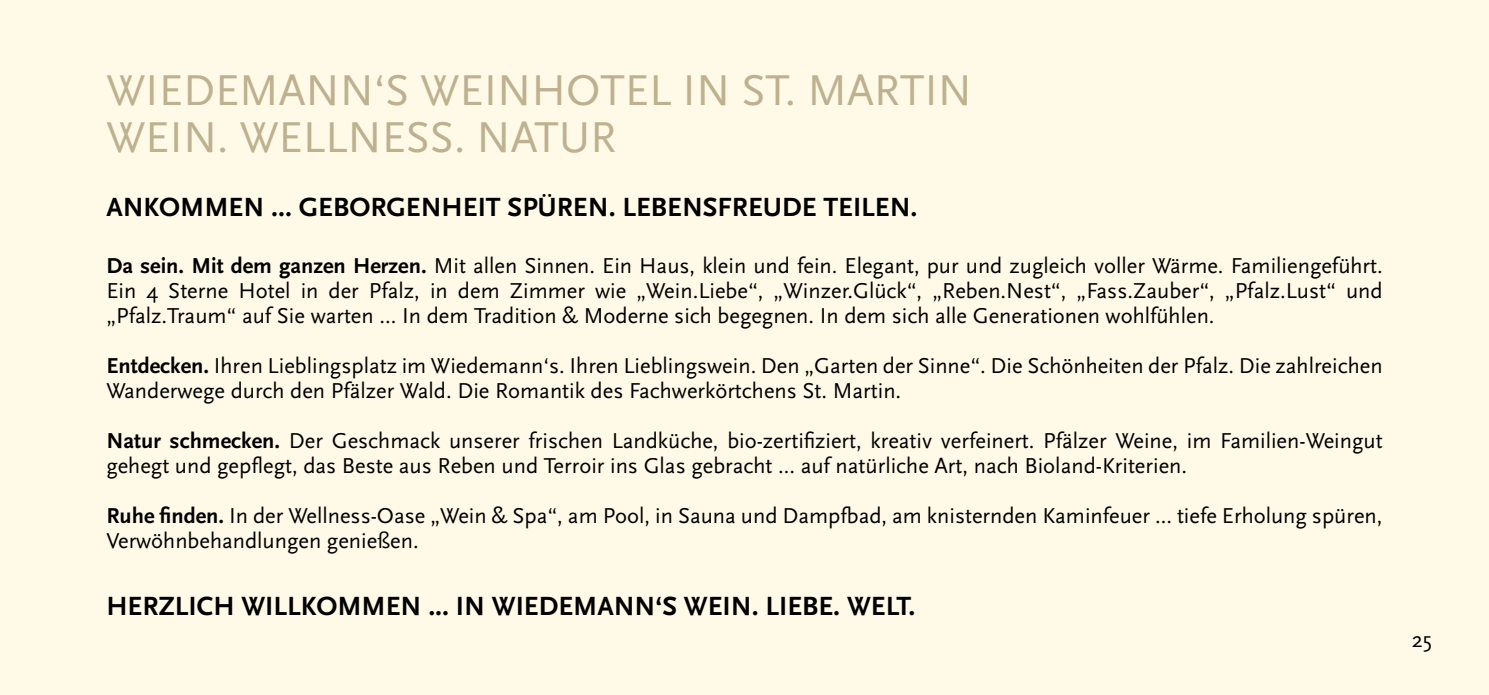
<style>
.page{position:relative;width:1489px;height:695px;background:#fff}
.page>*{position:absolute;margin:0;border:0;box-sizing:border-box;transform-origin:0 0}
.t1{font:45px "Scala Sans Pro";color:#beb18f}
.t2{font:700 27.5px "Scala Sans Pro";color:#000}
.t3{font:22.5px/25px "Scala Sans Pro";color:#000}
.s1{font-weight:700}
</style>
<div class="page">
<div style="left:0;top:0;width:1488px;height:694px;background:#fffae7"></div>
<h1 class="t1" style="left:106px;top:64px;width:204px">WIEDEMANN</h1>
<h1 class="t1" style="left:374px;top:64px;width:153px">‘S WEINHOTEL</h1>
<h1 class="t1" style="left:682px;top:64px;width:281px">IN ST. MARTIN</h1>
<h1 class="t1" style="left:106px;top:111px;width:198px">WEIN. WELLNE</h1>
<h1 class="t1" style="left:406px;top:111px;width:99px">SS. NATUR</h1>
<p class="t2" style="left:106px;top:191px;width:812px">ANKOMM EN ... GEBORGENHEIT SPÜREN. LEBENSFREUDE TEILEN.</p>
<p class="t3" style="left:106px;top:253px;width:1277px;text-align:justify"><span class="s1">Da sein. Mit dem ganzen Herzen.</span> Mit allen Sinnen. Ein H aus, klein und fein. Elegant, pur und zugleich voller Wärme. Familiengeführt.<br>Ein 4 Sterne H otel in der Pfalz, in dem Zimmer wie „Wein.Liebe“, „Winzer.Glück“, „Reben.N est“, „Fass.Zauber“, „Pfalz.Lust“ und „Pfalz.Traum“ auf Sie warten ... In dem Tradition &amp; Moderne sich begegnen. In dem sich alle Generationen wohlfühlen.</p>
<p class="t3" style="left:106px;top:353px;width:1277px"><span class="s1">Entdecken.</span> Ihren Lieblingsplatz im Wiedemann‘s. Ihren Lieblingswein. Den „Garten der Sinne“. Die Schönheiten der Pfalz. Die zahlreichen<br>Wanderwege durch den Pfälzer Wald. Die Romantik des Fachwerkörtchens St. Martin.</p>
<p class="t3" style="left:106px;top:428px;width:1277px"><span class="s1">Natur schmecken.</span> Der Geschmack unserer frischen Landküche, bio-zertifiziert, kreativ verfeinert. Pfälzer Weine, im Familien-Weingut gehegt und gepflegt, das Beste aus Reben und Terroir ins Glas gebracht ... auf natürliche Art, nach Bioland-Kriterien.</p>
<p class="t3" style="left:106px;top:503px;width:1277px"><span class="s1">Ruhe finden.</span> In der Wellness-Oase „Wein &amp; Spa“, am Pool, in Sauna und Dampfbad, am knisternden Kaminfeuer ... tiefe Erholung spüren,<br>Verwöhnbehandlungen genießen.</p>
<p class="t2" style="left:106px;top:590px;width:810px">HERZLICH WILLKOMM EN ... IN WIEDEMANN‘S WEIN. LIEBE. WELT.</p>
<p class="t3" style="left:1411px;top:627px;width:22px">25</p>
</div>
